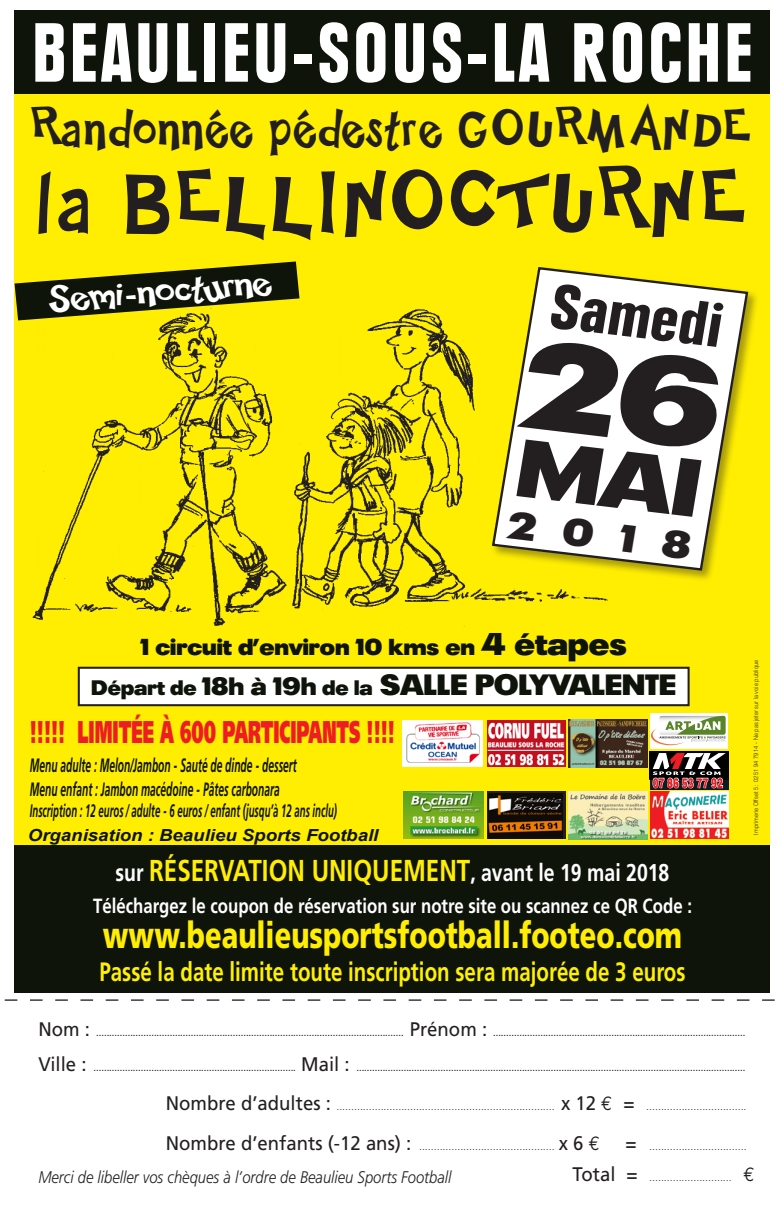
<style>
.page{position:relative;width:780px;height:1205px;background:#fff}
.page>*{position:absolute;margin:0;border:0;box-sizing:border-box;transform-origin:0 0}
.t1{font:91.75px "Happy Sans";letter-spacing:.08em;color:#231f20;scale:.89 1}
.t2{font:900 condensed 82.75px "Plak";letter-spacing:.06em;color:#fff;scale:.96 1}
.t3{font:900 condensed 62px "Plak";color:#231f20;scale:1.18 1}
.t4{font:55.5px "Happy Sans";letter-spacing:.05em;color:#231f20;scale:.89 1}
.t5{font:900 38px "Plak";color:#231f20;scale:1.18 1}
.t6{font:37.5px "Happy Sans";color:#fff;scale:1.12 1}
.t7{font:900 36.75px "Frutiger";color:#ffee01;scale:.74 1}
.t8{font:900 31.5px "Frutiger";color:#ee1d23;scale:.53 1}
.t9{font:700 30.25px "Frutiger";color:#ffee01;scale:.8 1}
.t10{font:900 29px "Plak";color:#0f140b;scale:1.07 1}
.t11{font:700 26.5px "Frutiger";color:#fff101;scale:.77 1}
.t12{font:900 23px "Plak";color:#0f140b;scale:1.12 1}
.t13{font:700 20.5px "Frutiger";color:#fff;scale:.82 1}
.t14{font:italic 700 19.25px "Frutiger";color:#0f140b;scale:.53 1}
.t15{font:italic 700 18px "Frutiger";color:#0f140b;scale:.53 1}
.t16{font:italic 300 16.75px "Frutiger";color:#231f20;scale:.88 1}
.t17{font:italic 700 16.75px "Arial";color:#0f140b;scale:1.12 1}
.t18{font:900 13.25px "Arial";color:#ee1d23;scale:.67 1}
.t19{font:300 11.25px "Frutiger";color:#231f20;scale:.94 1}
.t20{font:10px "Frutiger";color:#231f20;scale:.94 1}
.t21{font:300 6.25px "Helvetica";color:#231f20;scale:.89 1}
.s1{font-size:31.25px}
.s2{font-size:20.75px}
.s3{font-size:25px}
.s4{font-size:24.25px;color:#fff}
.s5{font-size:19.75px}
.s6{font-weight:400;font-size:19.75px}
.s7{font-family:"Euro Mono";font-weight:400;font-size:19.75px}
</style>
<div class="page">
<svg style="left:5px;top:999px;width:769px;height:2px"></svg>
<div style="left:14px;top:10px;width:755px;height:837px;background:#ffee01"></div>
<div style="left:14px;top:10px;width:755px;height:83px;background:#0f140b"></div>
<img style="left:20px;top:298px;width:588px;height:331px">
<div style="left:491px;top:265px;width:268px;height:317px;background:#231f20;opacity:.4"></div>
<svg style="left:490px;top:266px;width:259px;height:306px"></svg>
<svg style="left:15px;top:261px;width:284px;height:59px"></svg>
<div style="left:79px;top:668px;width:609px;height:37px;background:#fff"></div>
<div style="left:78px;top:667px;width:611px;height:39px;border:2px solid #231f20"></div>
<div style="left:14px;top:845px;width:755px;height:148px;background:#0f140b"></div>
<div style="left:403px;top:720px;width:80px;height:47px;background:#fff"></div>
<img style="left:406px;top:722px;width:74px;height:41px">
<img style="left:650px;top:791px;width:78px;height:47px">
<img style="left:487px;top:720px;width:78px;height:47px">
<img style="left:403px;top:791px;width:80px;height:48px">
<img style="left:568px;top:720px;width:79px;height:47px">
<div style="left:650px;top:714px;width:77px;height:35px;background:#fff"></div>
<svg style="left:651px;top:716px;width:74px;height:29px"></svg>
<img style="left:568px;top:791px;width:79px;height:48px">
<svg style="left:487px;top:791px;width:78px;height:48px"></svg>
<img style="left:488px;top:794px;width:75px;height:44px">
<svg style="left:649px;top:751px;width:79px;height:38px;background:#625a5b"></svg>
<div style="left:516px;top:338px;width:209px;height:179px;background:#fff"></div>
<p class="t2" style="left:33px;top:4px;width:749px">BEAULIEU-SOUS-LA ROCHE</p>
<p class="t4" style="left:32px;top:97px;width:809px">Randonnée pédestre GOURMANDE</p>
<p class="t1" style="left:38px;top:149px;width:797px">la BELLINOCTURNE</p>
<p class="t6" style="left:49px;top:277px;width:199px;rotate:-4deg">Semi-nocturne</p>
<p class="t3" style="left:555px;top:269px;width:146px;rotate:7deg">Samedi</p>
<p class="t5" style="left:511px;top:502px;width:157px;rotate:7deg">2018</p>
<p class="t12" style="left:140px;top:634px;width:436px">1 circuit d’environ 10 kms en <span class="s1">4 étapes</span></p>
<p class="t10" style="left:91px;top:667px;width:548px"><span class="s2">Départ de</span> <span class="s3">18h à 19h</span> <span class="s2">de la</span> SALLE POLYVALENTE</p>
<p class="t8" style="left:30px;top:713px;width:690px">!!!!! LIMITÉE À 600 PARTICIPANTS !!!!</p>
<p class="t14" style="left:30px;top:754px;width:505px">Menu adulte : Melon/Jambon - Sauté de dinde - dessert</p>
<p class="t14" style="left:30px;top:777px;width:473px">Menu enfant : Jambon macédoine - Pâtes carbonara</p>
<p class="t15" style="left:30px;top:800px;width:581px">Inscription : 12 euros / adulte - 6 euros / enfant (jusqu’à 12 ans inclu)</p>
<p class="t18" style="left:652px;top:775px;width:106px">07 86 53 77 92</p>
<p class="t17" style="left:28px;top:824px;width:314px">Organisation : Beaulieu Sports Football</p>
<p class="t9" style="left:116px;top:852px;width:693px"><span class="s4">sur</span> RÉSERVATION UNIQUEMENT<span class="s4">, avant le 19 mai 2018</span></p>
<p class="t13" style="left:93px;top:894px;width:732px">Téléchargez le coupon de réservation sur notre site ou scannez ce QR Code :</p>
<p class="t7" style="left:103px;top:913px;width:784px">www.beaulieusportsfootball.footeo.com</p>
<p class="t11" style="left:99px;top:956px;width:762px">Passé la date limite toute inscription sera majorée de 3 euros</p>
<p class="t21" style="left:752px;top:834px;width:198px;rotate:-90deg">Imprimerie Offset 5 : 02 51 94 79 14 - Ne pas jeter sur la voie publique</p>
<p class="t20" style="left:38px;top:1026px;width:753px"><span class="s5">Nom :</span> ..................................................................................................................... <span class="s5">Prénom :</span> ................................................................................................</p>
<p class="t20" style="left:38px;top:1061px;width:753px"><span class="s5">Ville :</span> ............................................................................. <span class="s5">Mail :</span> ....................................................................................................................................................</p>
<p class="t19" style="left:166px;top:1100px;width:619px"><span class="s6">Nombre d’adultes :</span> .......................................................................... <span class="s6">x 12</span> <span class="s7">C</span> <span class="s6">=</span> ..................................</p>
<p class="t19" style="left:166px;top:1139px;width:463px"><span class="s6">Nombre d’enfants (-12 ans) :</span> .............................................. <span class="s6">x 6</span> <span class="s7">C</span></p>
<p class="t19" style="left:625px;top:1139px;width:130px"><span class="s6">=</span> .................................</p>
<p class="t16" style="left:38px;top:1168px;width:471px">Merci de libeller vos chèques à l’ordre de Beaulieu Sports Football</p>
<p class="t19" style="left:572px;top:1170px;width:195px"><span class="s6">Total =</span> ............................ <span class="s7">C</span></p>
</div>
